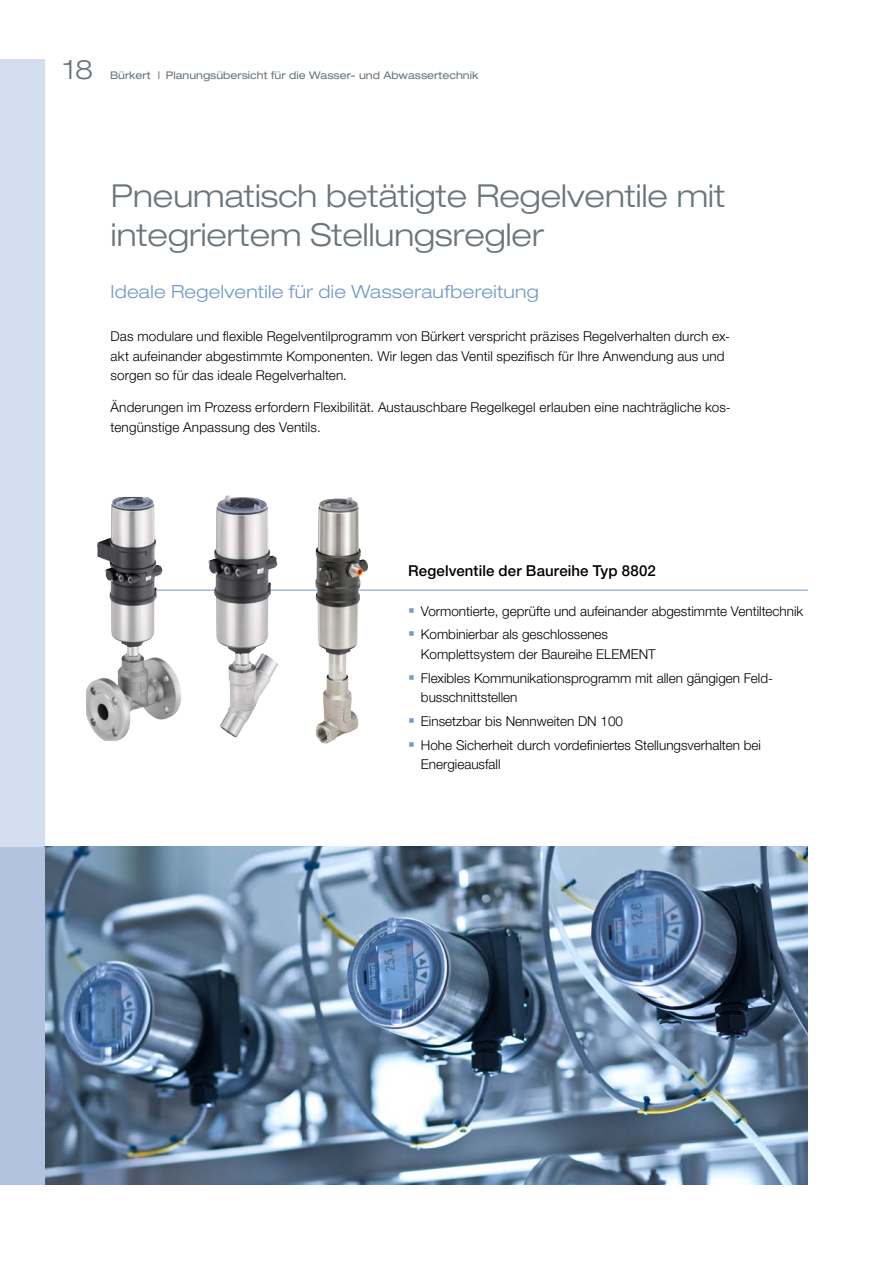
<style>
.page{position:relative;width:893px;height:1263px;background:#fff}
.page>*{position:absolute;margin:0;border:0;box-sizing:border-box;transform-origin:0 0}
.t1{font:300 expanded 31.5px/39px "Helvetica Neue LTW1 G";color:#6a757c}
.t2{font:300 expanded 27px "Helvetica Neue LTW1 G";color:#6a757c}
.t3{font:300 expanded 18px "Helvetica Neue LTW1 G";letter-spacing:.015em;color:#7399c6}
.t4{font:500 15px "Helvetica Neue LTW1 G";letter-spacing:.01em;color:#000}
.t5{font:300 13.5px/19.5px "Helvetica Neue LTW1 G";color:#000}
.t6{font:expanded 10.5px "Helvetica Neue LTW1 G";color:#6a757c}
.s1{color:#7399c6}
</style>
<div class="page">
<div style="left:0;top:60px;width:45px;height:1124px;background:#d4def1"></div>
<hr style="left:111px;top:590px;width:697px;height:1px;background:#7399c6">
<img style="left:208px;top:495px;width:70px;height:242px">
<img style="left:314px;top:497px;width:55px;height:247px">
<img style="left:86px;top:497px;width:95px;height:244px">
<img style="left:45px;top:847px;width:763px;height:338px">
<div style="left:0;top:847px;width:45px;height:338px;background:#b1c3df"></div>
<h2 class="t2" style="left:63px;top:53px;width:32px">18</h2>
<p class="t6" style="left:110px;top:69px;width:370px">Bürkert | Planungsübersicht für die Wasser- und Abwassertechnik</p>
<h1 class="t1" style="left:111px;top:176px;width:616px">Pneumatisch betätigte Regelventile mit integriertem Stellungsregler</h1>
<h3 class="t3" style="left:111px;top:280px;width:430px">Ideale Regelventile für die Wasseraufbereitung</h3>
<p class="t5" style="left:111px;top:326px;width:621px">Das modulare und flexible Regelventilprogramm von Bürkert verspricht präzises Regelverhalten durch ex&shy;akt aufeinander abgestimmte Komponenten. Wir legen das Ventil spezifisch für Ihre Anwendung aus und sorgen so für das ideale Regelverhalten.</p>
<p class="t5" style="left:111px;top:398px;width:622px">Änderungen im Prozess erfordern Flexibilität. Austauschbare Regelkegel erlauben eine nachträgliche kos&shy;tengünstige Anpassung des Ventils.</p>
<p class="t4" style="left:408px;top:562px;width:249px">Regelventile der Baureihe Typ 8802</p>
<p class="t5" style="left:408px;top:601px;width:396px"><span class="s1">▪</span> Vormontierte, geprüfte und aufeinander abgestimmte Ventiltechnik</p>
<p class="t5" style="left:421px;top:625px;width:236px;text-indent:-13px"><span class="s1">▪</span> Kombinierbar als geschlossenes<br>Komplettsystem der Baureihe ELEMENT</p>
<p class="t5" style="left:421px;top:668px;width:354px;text-indent:-13px"><span class="s1">▪</span> Flexibles Kommunikationsprogramm mit allen gängigen Feld&shy;busschnittstellen</p>
<p class="t5" style="left:408px;top:711px;width:216px"><span class="s1">▪</span> Einsetzbar bis Nennweiten DN 100</p>
<p class="t5" style="left:421px;top:735px;width:341px;text-indent:-13px"><span class="s1">▪</span> Hohe Sicherheit durch vordefiniertes Stellungsverhalten bei<br>Energieausfall</p>
</div>
